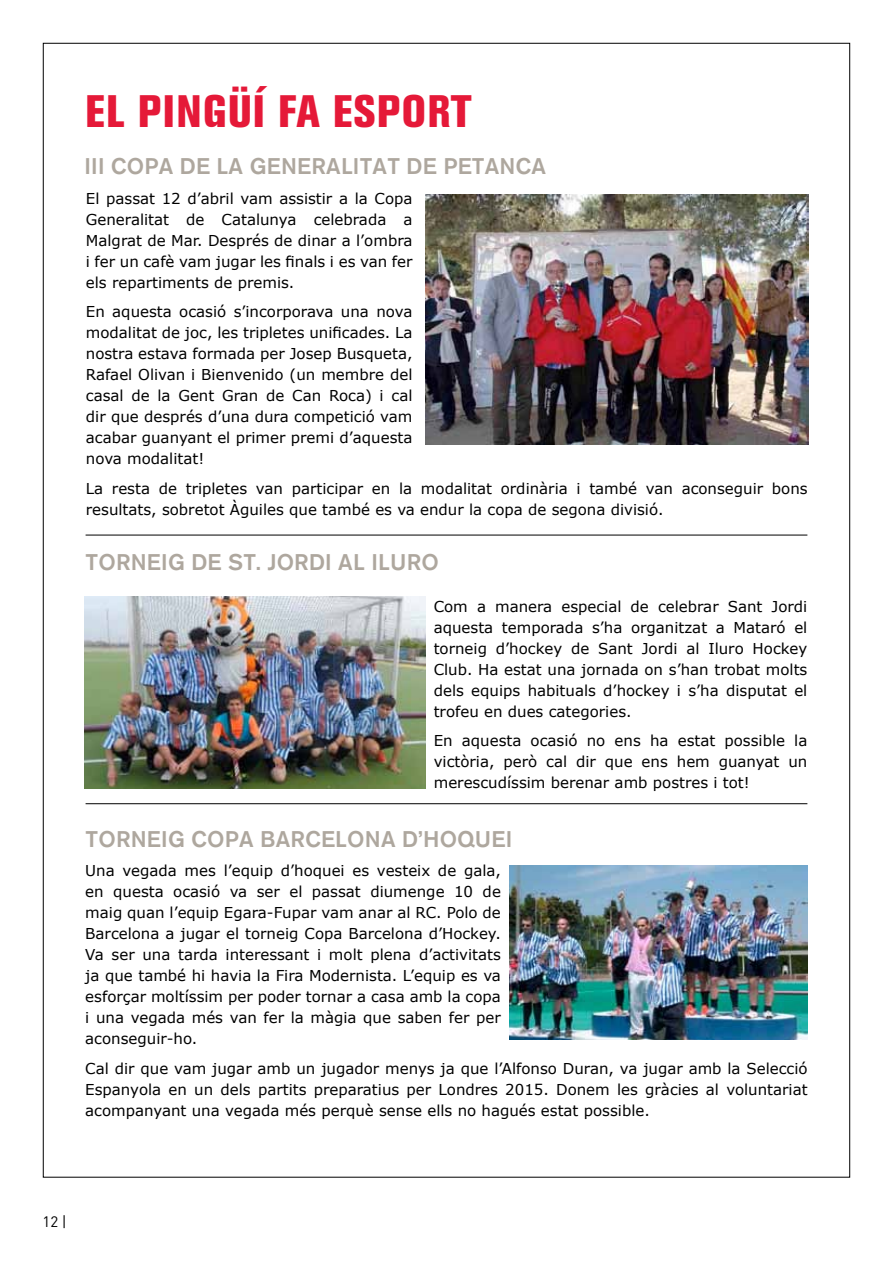
<style>
.page{position:relative;width:893px;height:1263px;background:#fff}
.page>*{position:absolute;margin:0;border:0;box-sizing:border-box;transform-origin:0 0}
.t1{font:800 condensed 45px "Akzidenz Grotesk BE";letter-spacing:.03em;color:#e51938}
.t2{font:500 22.5px "Akzidenz Grotesk BE";letter-spacing:.01em;color:#aea79e}
.t3{font:15px/21px "Verdana";color:#000;text-align:justify}
.t4{font:15px "DIN Pro";color:#000}
</style>
<div class="page">
<hr style="left:86px;top:535px;width:721px;height:1px;background:#000">
<hr style="left:86px;top:803px;width:721px;height:1px;background:#000">
<img style="left:425px;top:194px;width:383px;height:251px">
<img style="left:85px;top:596px;width:340px;height:192px">
<img style="left:509px;top:866px;width:298px;height:174px">
<h1 class="t1" style="left:85px;top:85px;width:365px">EL PINGÜÍ FA ESPORT</h1>
<h2 class="t2" style="left:85px;top:152px;width:463px">III COPA DE LA GENERALITAT DE PETANCA</h2>
<p class="t3" style="left:86px;top:188px;width:328px">El passat 12 d’abril vam assistir a la Copa Generalitat de Catalunya celebrada a Malgrat de Mar. Després de dinar a l’ombra i fer un cafè vam jugar les finals i es van fer els repartiments de premis.</p>
<p class="t3" style="left:86px;top:302px;width:328px">En aquesta ocasió s’incorporava una nova modalitat de joc, les tripletes unificades. La nostra estava formada per Josep Busqueta, Rafael Olivan i Bienvenido (un membre del casal de la Gent Gran de Can Roca) i cal dir que després d’una dura competició vam acabar guanyant el primer premi d’aquesta nova modalitat!</p>
<p class="t3" style="left:86px;top:478px;width:723px">La resta de tripletes van participar en la modalitat ordinària i també van aconseguir bons resultats, sobretot Àguiles que també es va endur la copa de segona divisió.</p>
<h2 class="t2" style="left:86px;top:548px;width:355px">TORNEIG DE ST. JORDI AL ILU RO</h2>
<p class="t3" style="left:434px;top:596px;width:375px">Com a manera especial de celebrar Sant Jordi aquesta temporada s’ha organitzat a Mataró el torneig d’hockey de Sant Jordi al Iluro Hockey Club. Ha estat una jornada on s’han trobat molts dels equips habituals d’hockey i s’ha disputat el trofeu en dues categories.</p>
<p class="t3" style="left:434px;top:731px;width:375px">En aquesta ocasió no ens ha estat possible la victòria, però cal dir que ens hem guanyat un merescudíssim berenar amb postres i tot!</p>
<h2 class="t2" style="left:86px;top:825px;width:428px">TORNEIG COPA BARCELONA D’HOQU EI</h2>
<p class="t3" style="left:85px;top:860px;width:417px">Una vegada mes l’equip d’hoquei es vesteix de gala, en questa ocasió va ser el passat diumenge 10 de maig quan l’equip Egara-Fupar vam anar al RC. Polo de Barcelona a jugar el torneig Copa Barcelona d’Hockey.<br>Va ser una tarda interessant i molt plena d’activitats ja que també hi havia la Fira Modernista. L’equip es va esforçar moltíssim per poder tornar a casa amb la copa i una vegada més van fer la màgia que saben fer per aconseguir-ho.</p>
<p class="t3" style="left:85px;top:1058px;width:724px">Cal dir que vam jugar amb un jugador menys ja que l’Alfonso Duran, va jugar amb la Selecció Espanyola en un dels partits preparatius per Londres 2015. Donem les gràcies al voluntariat acompanyant una vegada més perquè sense ells no hagués estat possible.</p>
<p class="t4" style="left:43px;top:1211px;width:26px">12 |</p>
</div>
